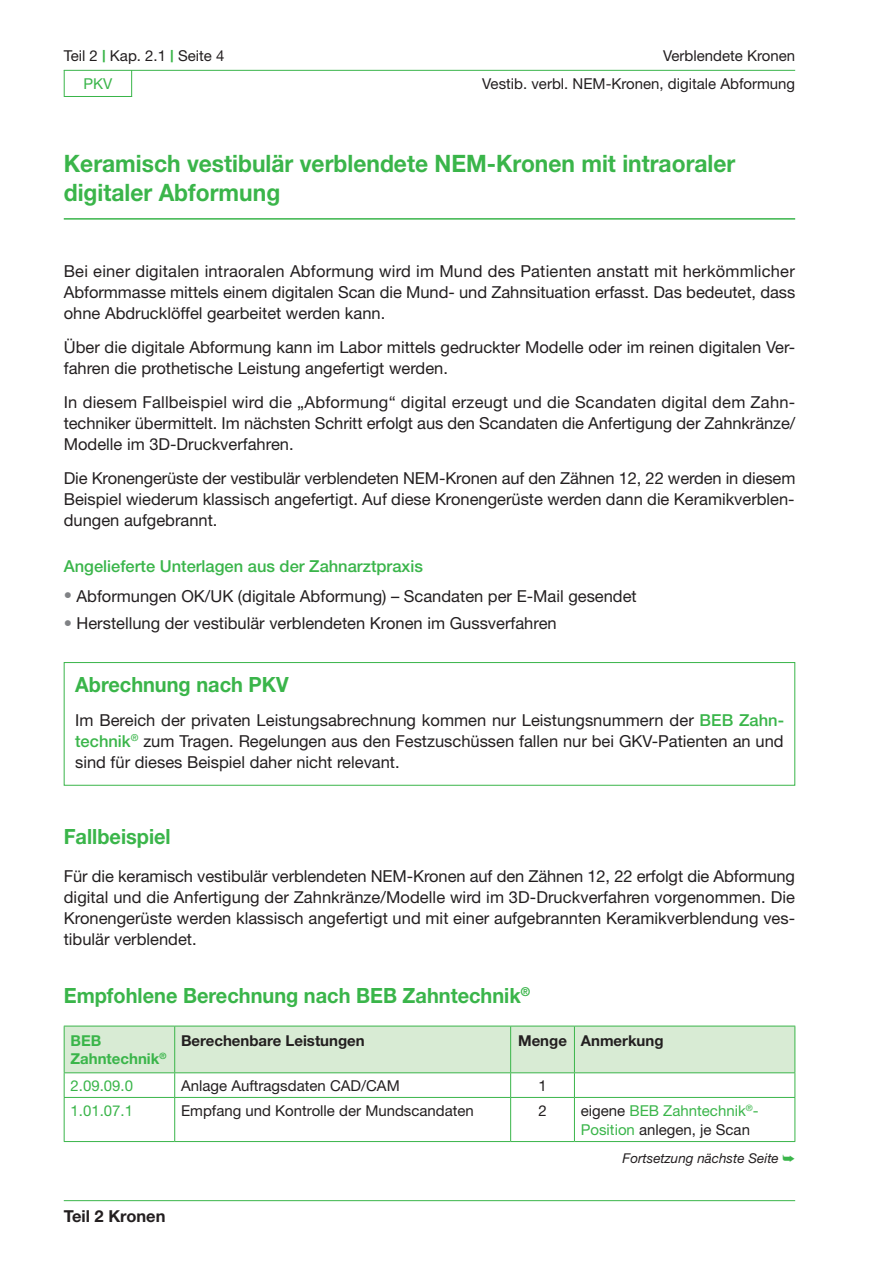
<style>
.page{position:relative;width:893px;height:1263px;background:#fff}
.page>*{position:absolute;margin:0;border:0;box-sizing:border-box;transform-origin:0 0}
.t1{font:700 24px/29.2px "Helvetica Neue";color:#3ab54a;scale:.95 1}
.t2{font:700 21px "Helvetica Neue";color:#3ab54a;scale:.95 1}
.t3{font:16.5px/21px "Helvetica Neue";color:#231f20;text-align:justify}
.t4{font:500 16.5px "Helvetica Neue";color:#3ab54a}
.t5{font:700 16.5px "Helvetica Neue";color:#231f20}
.t6{font:15px/27.3px "Helvetica Neue";color:#231f20;text-align:right}
.t7{font:15px/19.5px "Helvetica Neue";color:#3ab54a}
.t8{font:700 15px "Helvetica Neue";color:#231f20}
.t9{font:700 15px/18px "Helvetica Neue";color:#3ab54a}
.t10{font:italic 13.5px "Helvetica Neue";color:#231f20}
.s1{font-weight:700;font-size:16.5px;color:#3ab54a}
.s2{color:#808285}
.s3{font-weight:500;color:#3ab54a}
.s4{color:#231f20}
.s5{color:#3ab54a}
</style>
<div class="page">
<hr style="left:64px;top:1200px;width:731px;height:1px;background:#3ab54a">
<svg style="left:63px;top:69px;width:70px;height:28px"></svg>
<hr style="left:64px;top:70px;width:731px;height:1px;background:#3ab54a">
<hr style="left:64px;top:218px;width:731px;height:2px;background:#3ab54a">
<div style="left:64px;top:662px;width:731px;height:124px;border:1px solid #3ab54a"></div>
<hr style="left:64px;top:1097px;width:111px;height:1px;background:#3ab54a">
<hr style="left:175px;top:1097px;width:336px;height:1px;background:#3ab54a">
<hr style="left:174px;top:1098px;width:1px;height:43px;background:#3ab54a">
<hr style="left:511px;top:1097px;width:63px;height:1px;background:#3ab54a">
<hr style="left:510px;top:1098px;width:1px;height:43px;background:#3ab54a">
<hr style="left:574px;top:1097px;width:221px;height:1px;background:#3ab54a">
<hr style="left:574px;top:1098px;width:1px;height:43px;background:#3ab54a">
<hr style="left:64px;top:1141px;width:111px;height:1px;background:#3ab54a">
<hr style="left:175px;top:1141px;width:336px;height:1px;background:#3ab54a">
<hr style="left:511px;top:1141px;width:63px;height:1px;background:#3ab54a">
<hr style="left:574px;top:1141px;width:221px;height:1px;background:#3ab54a">
<svg style="left:64px;top:1026px;width:731px;height:71px"></svg>
<hr style="left:64px;top:1098px;width:1px;height:43px;background:#3ab54a">
<hr style="left:794px;top:1098px;width:1px;height:43px;background:#3ab54a">
<p class="t6" style="left:64px;top:42px;width:162px">Teil 2 <span class="s1">|</span> Kap. 2.1 <span class="s1">|</span> Seite 4</p>
<p class="t6" style="left:482px;top:42px;width:314px">Verblendete Kronen<br>Vestib. verbl. NEM-Kronen, digitale Abformung</p>
<p class="t7" style="left:83px;top:74px;width:30px">PKV</p>
<h1 class="t1" style="left:64px;top:148px;width:708px">Keramisch vestibulär verblendete NEM-Kronen mit intraoraler digitaler Abformung</h1>
<p class="t3" style="left:64px;top:261px;width:733px">Bei einer digitalen intraoralen Abformung wird im Mund des Patienten anstatt mit herkömmlicher Abformmasse mittels einem digitalen Scan die Mund- und Zahnsituation erfasst. Das bedeutet, dass ohne Abdrucklöffel gearbeitet werden kann.</p>
<p class="t3" style="left:64px;top:337px;width:733px">Über die digitale Abformung kann im Labor mittels gedruckter Modelle oder im reinen digitalen Ver&shy;fahren die prothetische Leistung angefertigt werden.</p>
<p class="t3" style="left:64px;top:391px;width:733px">In diesem Fallbeispiel wird die „Abformung“ digital erzeugt und die Scandaten digital dem Zahn&shy;techniker übermittelt. Im nächsten Schritt erfolgt aus den Scandaten die Anfertigung der Zahnkränze/ Modelle im 3D-Druckverfahren.</p>
<p class="t3" style="left:64px;top:467px;width:733px">Die Kronengerüste der vestibulär verblendeten NEM-Kronen auf den Zähnen 12, 22 werden in diesem Beispiel wiederum klassisch angefertigt. Auf diese Kronengerüste werden dann die Keramikverblen&shy;dungen aufgebrannt.</p>
<p class="t4" style="left:64px;top:556px;width:361px">Angelieferte Unterlagen aus der Zahnarztpraxis</p>
<p class="t3" style="left:64px;top:585px;width:574px"><span class="s2">•</span> Abformungen OK/UK (digitale Abformung) – Scandaten per E-Mail gesendet</p>
<p class="t3" style="left:64px;top:612px;width:494px"><span class="s2">•</span> Herstellung der vestibulär verblendeten Kronen im Gussverfahren</p>
<p class="t2" style="left:75px;top:672px;width:226px">Abrechnung nach PKV</p>
<p class="t3" style="left:75px;top:709px;width:710px">Im Bereich der privaten Leistungsabrechnung kommen nur Leistungsnummern der <span class="s3">BEB Zahn&shy;technik</span><sup>®</sup> zum Tragen. Regelungen aus den Festzuschüssen fallen nur bei GKV-Patienten an und sind für dieses Beispiel daher nicht relevant.</p>
<p class="t2" style="left:64px;top:823px;width:114px">Fallbeispiel</p>
<p class="t3" style="left:64px;top:865px;width:733px">Für die keramisch vestibulär verblendeten NEM-Kronen auf den Zähnen 12, 22 erfolgt die Abformung digital und die Anfertigung der Zahnkränze/Modelle wird im 3D-Druckverfahren vorgenommen. Die Kronengerüste werden klassisch angefertigt und mit einer aufgebrannten Keramikverblendung ves&shy;tibulär verblendet.</p>
<p class="t2" style="left:64px;top:982px;width:492px">Empfohlene Berechnung nach BEB Zahntechnik<sup>®</sup></p>
<p class="t9" style="left:71px;top:1032px;width:97px">BEB<br>Zahntechnik<sup>®</sup></p>
<p class="t8" style="left:181px;top:1032px;width:185px">Berechenbare Leistungen</p>
<p class="t8" style="left:518px;top:1032px;width:147px">Menge Anmerkung</p>
<p class="t7" style="left:71px;top:1076px;width:64px">2.09.09.0</p>
<p class="t6" style="left:181px;top:1072px;width:220px">Anlage Auftragsdaten CAD/CAM</p>
<p class="t6" style="left:538px;top:1072px;width:10px">1</p>
<p class="t7" style="left:71px;top:1100px;width:64px">1.01.07.1</p>
<p class="t6" style="left:181px;top:1096px;width:294px">Empfang und Kontrolle der Mundscandaten</p>
<p class="t6" style="left:538px;top:1096px;width:10px">2</p>
<p class="t7" style="left:581px;top:1100px;width:179px"><span class="s4">eigene</span> BEB Zahntechnik<sup>®</sup>-<br>Position <span class="s4">anlegen, je Scan</span></p>
<p class="t10" style="left:623px;top:1150px;width:174px">Fortsetzung nächste Seite <span class="s5">➥</span></p>
<p class="t5" style="left:64px;top:1206px;width:103px">Teil 2 Kronen</p>
</div>
